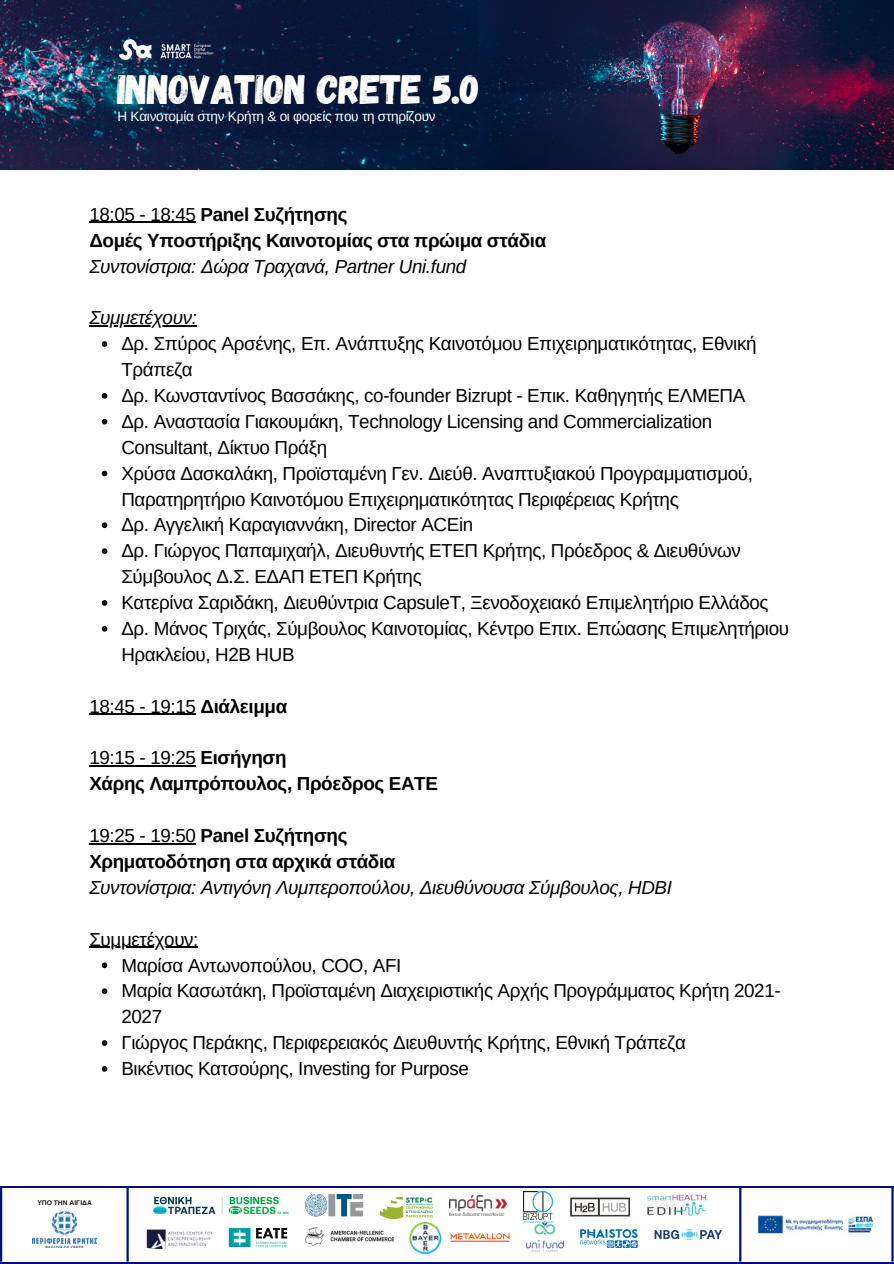
<style>
.page{position:relative;width:894px;height:1264px;background:#fff}
.page>*{position:absolute;margin:0;border:0;box-sizing:border-box;transform-origin:0 0}
.t1{font:40.95px "Gagalin";letter-spacing:-.02em;color:#fff}
.t2{font:18.75px/25.8px "Arimo";letter-spacing:-.02em;color:#000}
.t3{font:700 18.75px/25.8px "Arimo";letter-spacing:-.02em;color:#000}
.t4{font:italic 18.75px/25.8px "Arimo";letter-spacing:-.02em;color:#000}
.t5{font:13.5px "Arimo";letter-spacing:-.02em;color:#fff}
.t6{font:700 6.75px "Arimo";color:#181315}
.s1{font-weight:400}
.s2{font-weight:400;font-style:italic}
.s3{font-weight:700}
.s4{font-style:normal}
.s5{font-weight:700;font-style:normal}
</style>
<div class="page">
<div style="left:0;top:1185px;width:893px;height:78px;background:linear-gradient(to right,#fefefe,#fff)"></div>
<div style="left:0;top:1187px;width:893px;height:74px;background:#fff"></div>
<hr style="left:739px;top:1187px;width:2px;height:74px;background:#021075">
<img style="left:757px;top:1215px;width:117px;height:19px">
<img style="left:305px;top:1194px;width:58px;height:23px">
<img style="left:570px;top:1197px;width:59px;height:19px">
<img style="left:449px;top:1195px;width:57px;height:20px">
<img style="left:409px;top:1214px;width:33px;height:41px">
<img style="left:451px;top:1233px;width:58px;height:9px">
<img style="left:526px;top:1222px;width:37px;height:29px">
<img style="left:146px;top:1229px;width:65px;height:19px">
<img style="left:647px;top:1194px;width:59px;height:22px">
<img style="left:379px;top:1196px;width:53px;height:23px">
<img style="left:305px;top:1227px;width:88px;height:18px">
<img style="left:229px;top:1228px;width:58px;height:18px">
<img style="left:523px;top:1191px;width:29px;height:30px">
<img style="left:154px;top:1197px;width:135px;height:16px">
<img style="left:580px;top:1229px;width:57px;height:18px">
<img style="left:654px;top:1229px;width:67px;height:11px">
<hr style="left:126px;top:1187px;width:3px;height:74px;background:#021075">
<img style="left:32px;top:1211px;width:65px;height:36px">
<hr style="left:0;top:1187px;width:2px;height:74px;background:#021075">
<hr style="left:891px;top:1187px;width:2px;height:74px;background:#021075">
<hr style="left:89px;top:222px;width:106px;height:1px;background:#000">
<hr style="left:89px;top:325px;width:108px;height:1px;background:#000">
<svg style="left:102px;top:341px;width:5px;height:6px"></svg>
<svg style="left:102px;top:393px;width:5px;height:5px"></svg>
<svg style="left:102px;top:419px;width:5px;height:5px"></svg>
<svg style="left:102px;top:470px;width:5px;height:6px"></svg>
<svg style="left:102px;top:522px;width:5px;height:6px"></svg>
<svg style="left:102px;top:548px;width:5px;height:6px"></svg>
<svg style="left:102px;top:600px;width:5px;height:5px"></svg>
<svg style="left:102px;top:626px;width:5px;height:5px"></svg>
<hr style="left:89px;top:713px;width:106px;height:2px;background:#000">
<hr style="left:89px;top:765px;width:106px;height:1px;background:#000">
<hr style="left:89px;top:843px;width:106px;height:1px;background:#000">
<hr style="left:89px;top:946px;width:109px;height:1px;background:#000">
<svg style="left:102px;top:962px;width:5px;height:6px"></svg>
<svg style="left:102px;top:988px;width:5px;height:6px"></svg>
<svg style="left:102px;top:1040px;width:5px;height:5px"></svg>
<svg style="left:102px;top:1066px;width:5px;height:5px"></svg>
<img style="left:0;top:0;width:478px;height:170px">
<img style="left:478px;top:0;width:415px;height:170px">
<img style="left:117px;top:22px;width:112px;height:47px">
<p class="t1" style="left:117px;top:63px;width:364px">INNOVATION CRETE 5.0</p>
<p class="t5" style="left:117px;top:109px;width:319px">Η Καινοτομία στην Κρήτη &amp; οι φορείς που τη στηρίζουν</p>
<h2 class="t3" style="left:89px;top:201px;width:458px"><span class="s1">18:05 - 18:45</span> Panel Συζήτησης<br>Δομές Υποστήριξης Καινοτομίας στα πρώιμα στάδια<br><span class="s2">Συντονίστρια: Δώρα Τραχανά, Partner Uni.fund</span></h2>
<p class="t4" style="left:89px;top:305px;width:109px">Συμμετέχουν:</p>
<p class="t2" style="left:121px;top:331px;width:636px">Δρ. Σπύρος Αρσένης, Επ. Ανάπτυξης Καινοτόμου Επιχειρηματικότητας, Εθνική<br>Τράπεζα</p>
<p class="t2" style="left:121px;top:382px;width:625px">Δρ. Κωνσταντίνος Βασσάκης, co-founder Bizrupt - Επικ. Καθηγητής ΕΛΜΕΠΑ</p>
<p class="t2" style="left:121px;top:408px;width:592px">Δρ. Αναστασία Γιακουμάκη, Technology Licensing and Commercialization<br>Consultant, Δίκτυο Πράξη</p>
<p class="t2" style="left:121px;top:460px;width:633px">Χρύσα Δασκαλάκη, Προϊσταμένη Γεν. Διεύθ. Αναπτυξιακού Προγραμματισμού,<br>Παρατηρητήριο Καινοτόμου Επιχειρηματικότητας Περιφέρειας Κρήτης</p>
<p class="t2" style="left:121px;top:512px;width:353px">Δρ. Αγγελική Καραγιαννάκη, Director ACEin</p>
<p class="t2" style="left:121px;top:538px;width:620px">Δρ. Γιώργος Παπαμιχαήλ, Διευθυντής ΕΤΕΠ Κρήτης, Πρόεδρος &amp; Διευθύνων<br>Σύμβουλος Δ.Σ. ΕΔΑΠ ΕΤΕΠ Κρήτης</p>
<p class="t2" style="left:121px;top:589px;width:648px">Κατερίνα Σαριδάκη, Διευθύντρια CapsuleT, Ξενοδοχειακό Επιμελητήριο Ελλάδος</p>
<p class="t2" style="left:121px;top:615px;width:669px">Δρ. Μάνος Τριχάς, Σύμβουλος Καινοτομίας, Κέντρο Επιx. Επώασης Επιμελητήριου<br>Ηρακλείου, H2B HUB</p>
<p class="t2" style="left:89px;top:693px;width:199px">18:45 - 19:15 <span class="s3">Διάλειμμα</span></p>
<p class="t3" style="left:89px;top:745px;width:350px"><span class="s1">19:15 - 19:25</span> Εισήγηση<br>Χάρης Λαμπρόπουλος, Πρόεδρος EATE</p>
<p class="t4" style="left:89px;top:822px;width:584px"><span class="s4">19:25 - 19:50</span> <span class="s5">Panel Συζήτησης<br>Χρηματοδότηση στα αρχικά στάδια<br></span>Συντονίστρια: Αντιγόνη Λυμπεροπούλου, Διευθύνουσα Σύμβουλος, HDBI</p>
<p class="t2" style="left:89px;top:926px;width:111px">Συμμετέχουν:</p>
<p class="t2" style="left:121px;top:952px;width:281px">Μαρίσα Αντωνοπούλου, COO, AFI</p>
<p class="t2" style="left:121px;top:978px;width:660px">Μαρία Κασωτάκη, Προϊσταμένη Διαχειριστικής Αρχής Προγράμματος Κρήτη 2021-<br>2027</p>
<p class="t2" style="left:121px;top:1029px;width:566px">Γιώργος Περάκης, Περιφερειακός Διευθυντής Κρήτης, Εθνική Τράπεζα</p>
<p class="t2" style="left:121px;top:1055px;width:349px">Βικέντιος Κατσούρης, Investing for Purpose</p>
<h2 class="t6" style="left:37px;top:1198px;width:56px">ΥΠΟ ΤΗΝ ΑΙΓΙΔΑ</h2>
</div>
